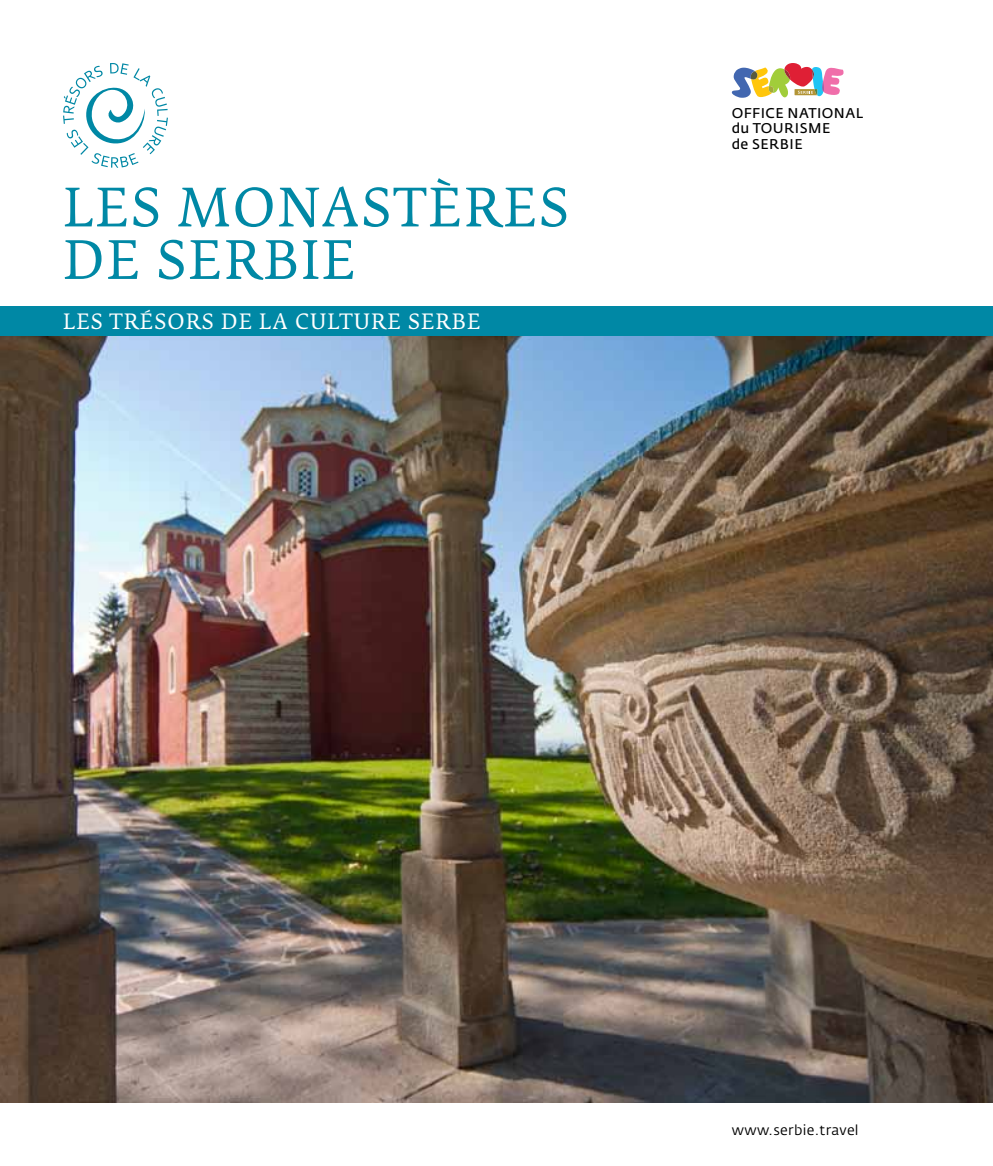
<style>
.page{position:relative;width:993px;height:1166px;background:#fff}
.page>*{position:absolute;margin:0;border:0;box-sizing:border-box;transform-origin:0 0}
.t1{font:52.5px/52.5px "Fedra Serif B Pro";letter-spacing:.035em;color:#0088a5}
.t2{font:21px "Fedra Serif B Pro";letter-spacing:.05em;color:#fff}
.t3{font:14px/15.8px "Fedra Sans Pro";letter-spacing:.035em;color:#000}
.t4{font:14px "Fedra Sans Pro";letter-spacing:.025em;color:#000}
</style>
<div class="page">
<img style="left:0;top:336px;width:992px;height:767px">
<div style="left:0;top:306px;width:992px;height:30px;background:#0088a5"></div>
<svg style="left:731px;top:63px;width:113px;height:35px"></svg>
<svg style="left:63px;top:63px;width:105px;height:105px"></svg>
<h1 class="t1" style="left:63px;top:182px;width:507px">LES MONASTÈRES<br>DE SERBIE</h1>
<h2 class="t2" style="left:63px;top:309px;width:419px">LES TRÉSORS DE LA CULTURE SERBE</h2>
<p class="t3" style="left:731px;top:105px;width:133px">OFFICE NATIONAL<br>DU TOURISME<br>DE SERBIE</p>
<p class="t4" style="left:731px;top:1121px;width:128px">www.serbie.travel</p>
</div>
